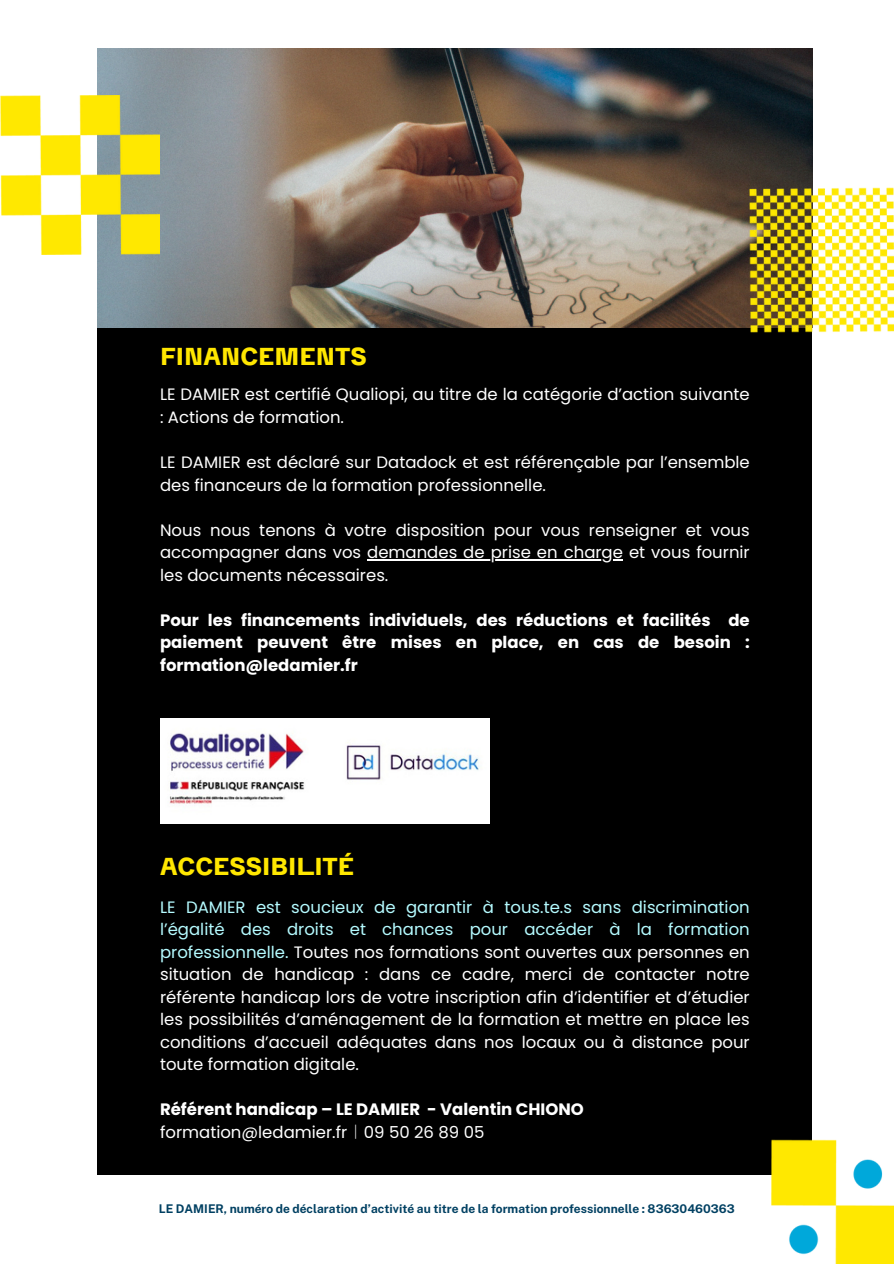
<style>
.page{position:relative;width:894px;height:1264px;background:#fff}
.page>*{position:absolute;margin:0;border:0;box-sizing:border-box;transform-origin:0 0}
.t1{font:700 24px "CA Saygon";color:#ffe700}
.t2{font:16.5px/22.5px "Poppins";color:#fff}
.t3{font:700 16.5px/22.5px "Poppins";color:#fff;text-align:justify}
.t4{font:700 12px "Public Sans";color:#004062}
.s1{color:#b5fbff}
.s2{font-weight:400}
.s3{font-family:"Noto Sans CJ Ksc";font-weight:400}
</style>
<div class="page">
<div style="left:97px;top:296px;width:715px;height:878px;background:#000"></div>
<img style="left:97px;top:48px;width:715px;height:279px">
<img style="left:0;top:95px;width:160px;height:160px">
<img style="left:749px;top:188px;width:144px;height:145px">
<img style="left:771px;top:1139px;width:122px;height:124px">
<hr style="left:367px;top:559px;width:256px;height:1px;background:#fff">
<img style="left:160px;top:718px;width:330px;height:105px">
<h1 class="t1" style="left:160px;top:336px;width:208px">FINANCEMENTS</h1>
<p class="t2" style="left:160px;top:383px;width:591px">LE DAMIER est certifié Qualiopi, au titre de la catégorie d’action suivante : Actions de formation.</p>
<p class="t2" style="left:160px;top:451px;width:591px">LE DAMIER est déclaré sur Datadock et est référençable par l’ensemble des financeurs de la formation professionnelle.</p>
<p class="t2" style="left:160px;top:518px;width:591px;text-align:justify">Nous nous tenons à votre disposition pour vous renseigner et vous accompagner dans vos demandes de prise en charge et vous fournir les documents nécessaires.</p>
<p class="t3" style="left:160px;top:608px;width:591px">Pour les financements individuels, des réductions et facilités de paiement peuvent être mises en place, en cas de besoin : formation@ledamier.fr</p>
<h1 class="t1" style="left:160px;top:845px;width:196px">ACCESSIBILITÉ</h1>
<p class="t2" style="left:160px;top:895px;width:591px;text-align:justify"><span class="s1">LE DAMIER est soucieux de garantir à tous.te.s sans discrimination l’égalité des droits et chances pour accéder à la formation professionnelle.</span> Toutes nos formations sont ouvertes aux personnes en situation de handicap : dans ce cadre, merci de contacter notre référente handicap lors de votre inscription afin d’identifier et d’étudier les possibilités d’aménagement de la formation et mettre en place les conditions d’accueil adéquates dans nos locaux ou à distance pour toute formation digitale.</p>
<p class="t3" style="left:160px;top:1098px;width:425px">Référent handicap – LE DAMIER - Valentin CHIONO <span class="s2">formation@ledamier.fr</span><span class="s3">︱</span><span class="s2">09 50 26 89 05</span></p>
<p class="t4" style="left:159px;top:1199px;width:577px">LE DAMIER, numéro de déclaration d’activité au titre de la formation professionnelle : 83630460363</p>
</div>
